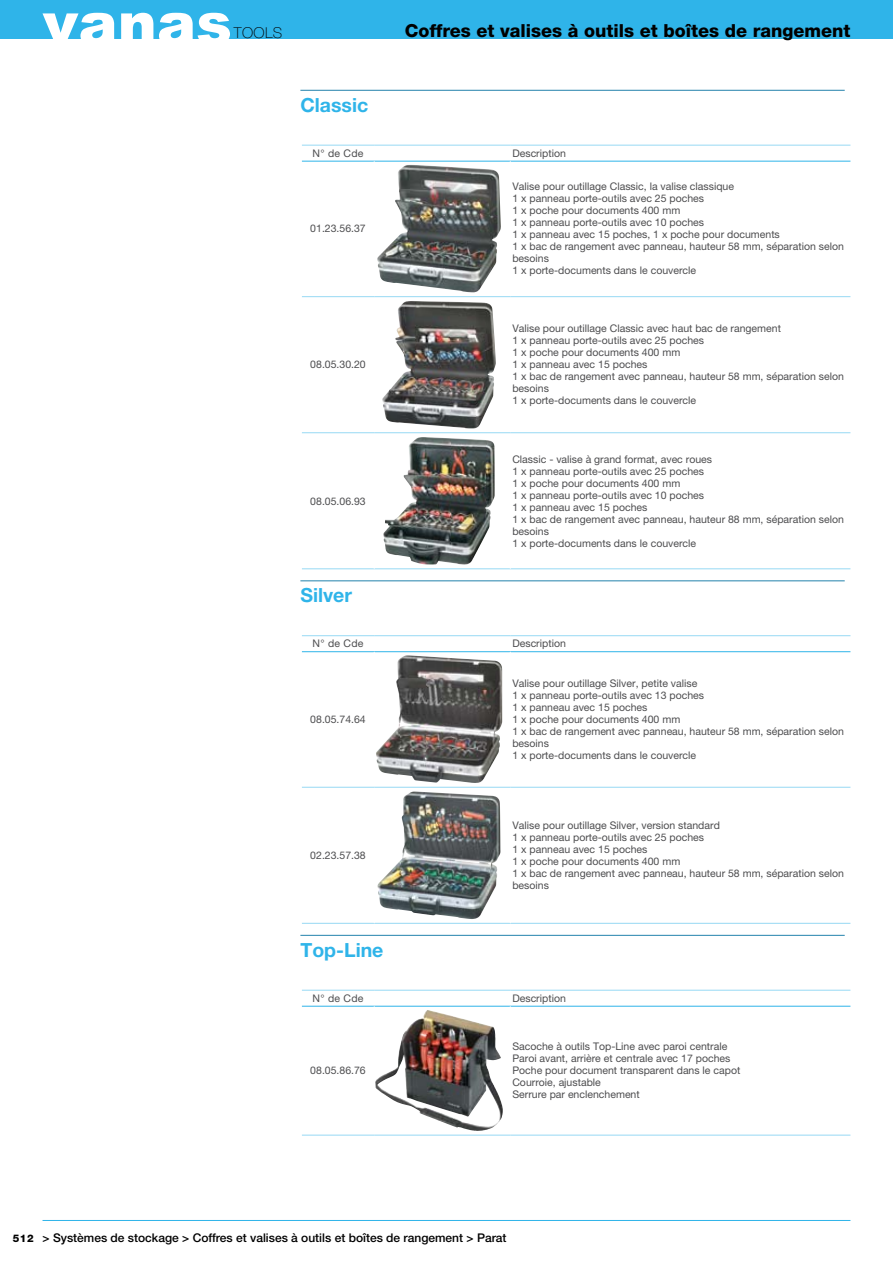
<style>
.page{position:relative;width:893px;height:1263px;background:#fff}
.page>*{position:absolute;margin:0;border:0;box-sizing:border-box;transform-origin:0 0}
.Produktgroep{font:700 19.5px "Helvetica Neue LT Pro";color:#2fb4e9}
.t1{font:800 18px "Helvetica Neue LT Pro";color:#000}
.t2{font:100 15px "Helvetica Neue LT Pro";letter-spacing:.025em;color:#000}
.t3{font:500 12px "Helvetica Neue LT Pro";color:#000}
.Table_Omschrijving{font:10.5px/12px "Helvetica Neue LT Pro";color:#4d4d4f}
.Table_Body{font:10.5px "Helvetica Neue LT Pro";color:#4d4d4f}
.Table_Header{font:10.5px "Helvetica Neue LT Pro";letter-spacing:.025em;color:#4d4d4f}
.t4{font:800 10.5px "Helvetica Neue LT Pro";color:#000}
</style>
<div class="page">
<hr style="left:300px;top:90px;width:545px;height:1px;background:#2382ac">
<svg style="left:302px;top:297px;width:548px;height:272px"></svg>
<hr style="left:302px;top:145px;width:72px;height:1px;background:#97d9f4">
<hr style="left:374px;top:145px;width:136px;height:1px;background:#97d9f4">
<hr style="left:510px;top:145px;width:340px;height:1px;background:#97d9f4">
<hr style="left:302px;top:569px;width:72px;height:1px;background:#97d9f4">
<hr style="left:374px;top:569px;width:136px;height:1px;background:#97d9f4">
<hr style="left:510px;top:569px;width:340px;height:1px;background:#97d9f4">
<hr style="left:302px;top:161px;width:72px;height:1px;background:#2fb4e9">
<hr style="left:374px;top:161px;width:136px;height:1px;background:#2fb4e9">
<hr style="left:510px;top:161px;width:340px;height:1px;background:#2fb4e9">
<hr style="left:374px;top:161px;width:1px;height:135px;background:#fff">
<hr style="left:510px;top:161px;width:1px;height:135px;background:#fff">
<hr style="left:374px;top:297px;width:1px;height:136px;background:#fff">
<hr style="left:510px;top:297px;width:1px;height:136px;background:#fff">
<hr style="left:374px;top:433px;width:1px;height:136px;background:#fff">
<hr style="left:510px;top:433px;width:1px;height:136px;background:#fff">
<hr style="left:302px;top:296px;width:72px;height:1px;background:#97d9f4">
<hr style="left:374px;top:296px;width:136px;height:1px;background:#97d9f4">
<hr style="left:510px;top:296px;width:340px;height:1px;background:#97d9f4">
<hr style="left:302px;top:432px;width:72px;height:1px;background:#97d9f4">
<hr style="left:374px;top:432px;width:136px;height:1px;background:#97d9f4">
<hr style="left:510px;top:432px;width:340px;height:1px;background:#97d9f4">
<img style="left:377px;top:165px;width:124px;height:128px">
<img style="left:382px;top:301px;width:114px;height:127px">
<img style="left:383px;top:437px;width:112px;height:128px">
<hr style="left:300px;top:580px;width:545px;height:1px;background:#2382ac">
<svg style="left:302px;top:652px;width:548px;height:271px"></svg>
<hr style="left:302px;top:635px;width:72px;height:1px;background:#97d9f4">
<hr style="left:374px;top:635px;width:136px;height:1px;background:#97d9f4">
<hr style="left:510px;top:635px;width:340px;height:1px;background:#97d9f4">
<hr style="left:302px;top:923px;width:72px;height:1px;background:#97d9f4">
<hr style="left:374px;top:923px;width:136px;height:1px;background:#97d9f4">
<hr style="left:510px;top:923px;width:340px;height:1px;background:#97d9f4">
<hr style="left:302px;top:651px;width:72px;height:1px;background:#2fb4e9">
<hr style="left:374px;top:651px;width:136px;height:1px;background:#2fb4e9">
<hr style="left:510px;top:651px;width:340px;height:1px;background:#2fb4e9">
<hr style="left:374px;top:652px;width:1px;height:135px;background:#fff">
<hr style="left:510px;top:652px;width:1px;height:135px;background:#fff">
<hr style="left:374px;top:787px;width:1px;height:136px;background:#fff">
<hr style="left:510px;top:787px;width:1px;height:136px;background:#fff">
<hr style="left:302px;top:787px;width:72px;height:1px;background:#97d9f4">
<hr style="left:374px;top:787px;width:136px;height:1px;background:#97d9f4">
<hr style="left:510px;top:787px;width:340px;height:1px;background:#97d9f4">
<img style="left:376px;top:655px;width:126px;height:128px">
<img style="left:378px;top:791px;width:122px;height:128px">
<hr style="left:300px;top:935px;width:545px;height:1px;background:#2382ac">
<svg style="left:302px;top:1010px;width:548px;height:125px"></svg>
<hr style="left:302px;top:990px;width:72px;height:1px;background:#97d9f4">
<hr style="left:374px;top:990px;width:136px;height:1px;background:#97d9f4">
<hr style="left:510px;top:990px;width:340px;height:1px;background:#97d9f4">
<hr style="left:302px;top:1006px;width:72px;height:1px;background:#2fb4e9">
<hr style="left:374px;top:1006px;width:136px;height:1px;background:#2fb4e9">
<hr style="left:510px;top:1006px;width:340px;height:1px;background:#2fb4e9">
<hr style="left:374px;top:1006px;width:1px;height:129px;background:#fff">
<hr style="left:510px;top:1006px;width:1px;height:129px;background:#fff">
<hr style="left:302px;top:1135px;width:72px;height:1px;background:#97d9f4">
<hr style="left:374px;top:1135px;width:136px;height:1px;background:#97d9f4">
<hr style="left:510px;top:1135px;width:340px;height:1px;background:#97d9f4">
<img style="left:381px;top:1010px;width:47px;height:66px">
<div style="left:0;top:0;width:893px;height:38px;background:#2fb4e9"></div>
<svg style="left:43px;top:13px;width:110px;height:26px"></svg>
<svg style="left:159px;top:13px;width:71px;height:26px"></svg>
<hr style="left:43px;top:1220px;width:807px;height:1px;background:#2fb4e9">
<h3 class="t2" style="left:234px;top:24px;width:50px">TOOLS</h3>
<h2 class="t1" style="left:405px;top:20px;width:447px">Coffres et valises à outils et boîtes de rangement</h2>
<p class="Produktgroep" style="left:300px;top:93px;width:69px">Classic</p>
<p class="Table_Header" style="left:313px;top:147px;width:53px">N° de Cde</p>
<p class="Table_Omschrijving" style="left:512px;top:147px;width:55px">Description</p>
<p class="Table_Body" style="left:310px;top:222px;width:57px">01.23.56.37</p>
<p class="Table_Body" style="left:310px;top:358px;width:57px">08.05.30.20</p>
<p class="Table_Body" style="left:310px;top:494px;width:57px">08.05.06.93</p>
<p class="Table_Omschrijving" style="left:512px;top:180px;width:333px">Valise pour outillage Classic, la valise classique<br>1 x panneau porte-outils avec 25 poches<br>1 x poche pour documents 400 mm<br>1 x panneau porte-outils avec 10 poches<br>1 x panneau avec 15 poches, 1 x poche pour documents<br>1 x bac de rangement avec panneau, hauteur 58 mm, séparation selon besoins<br>1 x porte-documents dans le couvercle</p>
<p class="Table_Omschrijving" style="left:512px;top:323px;width:333px">Valise pour outillage Classic avec haut bac de rangement<br>1 x panneau porte-outils avec 25 poches<br>1 x poche pour documents 400 mm<br>1 x panneau avec 15 poches<br>1 x bac de rangement avec panneau, hauteur 58 mm, séparation selon besoins<br>1 x porte-documents dans le couvercle</p>
<p class="Table_Omschrijving" style="left:512px;top:453px;width:333px">Classic - valise à grand format, avec roues<br>1 x panneau porte-outils avec 25 poches<br>1 x poche pour documents 400 mm<br>1 x panneau porte-outils avec 10 poches<br>1 x panneau avec 15 poches<br>1 x bac de rangement avec panneau, hauteur 88 mm, séparation selon besoins<br>1 x porte-documents dans le couvercle</p>
<p class="Produktgroep" style="left:300px;top:583px;width:53px">Silver</p>
<p class="Table_Header" style="left:313px;top:637px;width:53px">N° de Cde</p>
<p class="Table_Omschrijving" style="left:512px;top:638px;width:55px">Description</p>
<p class="Table_Body" style="left:310px;top:713px;width:57px">08.05.74.64</p>
<p class="Table_Body" style="left:310px;top:849px;width:57px">02.23.57.38</p>
<p class="Table_Omschrijving" style="left:512px;top:677px;width:333px">Valise pour outillage Silver, petite valise<br>1 x panneau porte-outils avec 13 poches<br>1 x panneau avec 15 poches<br>1 x poche pour documents 400 mm<br>1 x bac de rangement avec panneau, hauteur 58 mm, séparation selon besoins<br>1 x porte-documents dans le couvercle</p>
<p class="Table_Omschrijving" style="left:512px;top:819px;width:333px">Valise pour outillage Silver, version standard<br>1 x panneau porte-outils avec 25 poches<br>1 x panneau avec 15 poches<br>1 x poche pour documents 400 mm<br>1 x bac de rangement avec panneau, hauteur 58 mm, séparation selon besoins</p>
<p class="Produktgroep" style="left:300px;top:938px;width:85px">Top-Line</p>
<p class="Table_Header" style="left:313px;top:992px;width:53px">N° de Cde</p>
<p class="Table_Omschrijving" style="left:512px;top:992px;width:55px">Description</p>
<p class="Table_Body" style="left:310px;top:1064px;width:57px">08.05.86.76</p>
<p class="Table_Omschrijving" style="left:512px;top:1040px;width:229px">Sacoche à outils Top-Line avec paroi centrale Paroi avant, arrière et centrale avec 17 poches Poche pour document transparent dans le capot Courroie, ajustable<br>Serrure par enclenchement</p>
<p class="t4" style="left:13px;top:1232px;width:22px">512</p>
<p class="t3" style="left:43px;top:1230px;width:466px">&gt; Systèmes de stockage &gt; Coffres et valises à outils et boîtes de rangement &gt; Parat</p>
</div>
